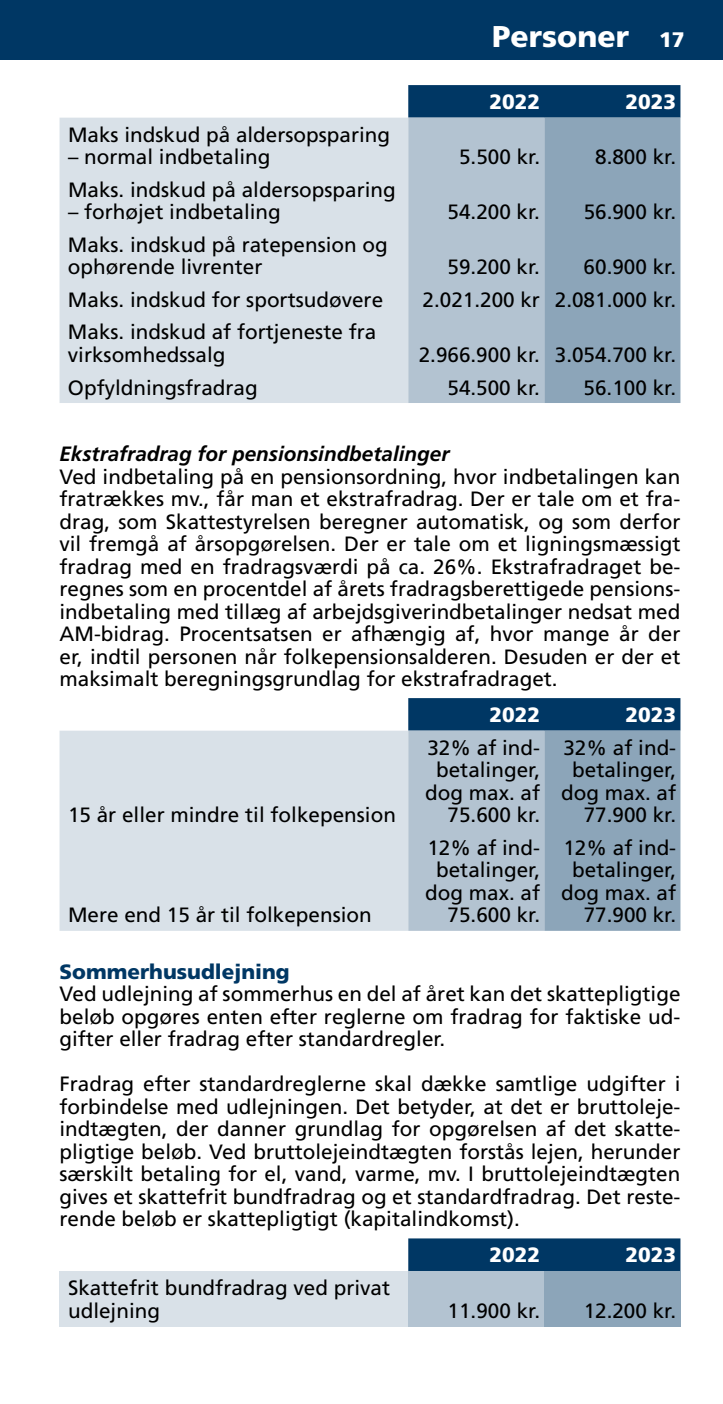
<style>
.page{position:relative;width:723px;height:1404px;background:#fff}
.page>*{position:absolute;margin:0;border:0;box-sizing:border-box;transform-origin:0 0}
.t1{font:900 30px "Frutiger LT Std";color:#fff}
.t2{font:20.7px/22.5px "Frutiger LT Std";color:#000;text-align:right}
.t3{font:italic 700 20.7px "Frutiger LT Std";color:#000}
.t4{font:900 20.7px "Frutiger LT Std";color:#fff}
.t5{font:900 20.7px "Frutiger LT Std";color:#003764}
.s1{font-size:21px}
</style>
<div class="page">
<div style="left:0;top:0;width:723px;height:60px;background:#003764"></div>
<div style="left:60px;top:118px;width:348px;height:285px;background:#d9e1e8"></div>
<svg style="left:408px;top:85px;width:272px;height:318px;background:#8fa7bb"></svg>
<div style="left:60px;top:730px;width:348px;height:200px;background:#d9e1e8"></div>
<svg style="left:408px;top:698px;width:272px;height:232px;background:#89a2b7"></svg>
<div style="left:408px;top:1238px;width:272px;height:32px;background:#003764"></div>
<div style="left:60px;top:1270px;width:348px;height:55px;background:#d9e1e8"></div>
<div style="left:408px;top:1270px;width:136px;height:55px;background:#b3c3d1"></div>
<div style="left:544px;top:1270px;width:136px;height:55px;background:#8ca5b9"></div>
<h1 class="t1" style="left:492px;top:18px;width:194px">Personer <span class="s1">17</span></h1>
<p class="t4" style="left:489px;top:89px;width:52px">2022</p>
<p class="t4" style="left:625px;top:89px;width:52px">2023</p>
<p class="t2" style="left:68px;top:123px;width:324px">Maks indskud på aldersopsparing</p>
<p class="t2" style="left:68px;top:146px;width:204px">– normal indbetaling</p>
<p class="t2" style="left:459px;top:146px;width:82px">5 .500 kr .</p>
<p class="t2" style="left:595px;top:146px;width:82px">8 .800 kr .</p>
<p class="t2" style="left:68px;top:178px;width:329px">Maks . indskud på aldersopsparing</p>
<p class="t2" style="left:68px;top:201px;width:214px">– forhøjet indbetaling</p>
<p class="t2" style="left:447px;top:201px;width:94px">54 .200 kr .</p>
<p class="t2" style="left:584px;top:201px;width:94px">56 .900 kr .</p>
<p class="t2" style="left:68px;top:233px;width:321px;text-align:left">Maks . indskud på ratepension og ophørende livrenter</p>
<p class="t2" style="left:447px;top:256px;width:94px">59 .200 kr .</p>
<p class="t2" style="left:584px;top:256px;width:94px">60 .900 kr .</p>
<p class="t2" style="left:68px;top:288px;width:317px">Maks . indskud for sportsudøvere</p>
<p class="t2" style="left:423px;top:288px;width:255px">2 .021 .200 kr 2 .081 .000 kr .</p>
<p class="t2" style="left:68px;top:321px;width:310px;text-align:left">Maks . indskud af fortjeneste fra virksomhedssalg</p>
<p class="t2" style="left:419px;top:343px;width:259px">2 .966 .900 kr . 3 .054 .700 kr .</p>
<p class="t2" style="left:68px;top:376px;width:191px">Opfyldningsfradrag</p>
<p class="t2" style="left:447px;top:376px;width:94px">54 .500 kr .</p>
<p class="t2" style="left:583px;top:376px;width:94px">56 .100 kr .</p>
<p class="t3" style="left:59px;top:441px;width:391px">Ekstrafradrag for pensionsindbetalinger</p>
<p class="t2" style="left:59px;top:465px;width:622px;text-align:justify">Ved indbetaling på en pensionsordning, hvor indbetalingen kan fratrækkes mv ., får man et ekstrafradrag . Der er tale om et fra&shy;drag, som Skattestyrelsen beregner automatisk, og som derfor vil fremgå af årsopgørelsen . Der er tale om et ligningsmæssigt fradrag med en fradragsværdi på ca . 26% . Ekstrafradraget be&shy;regnes som en procentdel af årets fradragsberettigede pensions&shy;indbetaling med tillæg af arbejdsgiverindbetalinger nedsat med AM-bidrag . Procentsatsen er afhængig af, hvor mange år der er, indtil personen når folkepensionsalderen . Desuden er der et maksimalt beregningsgrundlag for ekstrafradraget .</p>
<p class="t4" style="left:489px;top:702px;width:52px">2022</p>
<p class="t4" style="left:625px;top:702px;width:52px">2023</p>
<p class="t2" style="left:68px;top:803px;width:329px">15 år eller mindre til folkepension</p>
<p class="t2" style="left:68px;top:903px;width:305px">Mere end 15 år til folkepension</p>
<p class="t2" style="left:425px;top:736px;width:117px">32% af ind&shy;betalinger, dog max . af<br>75 .600 kr .</p>
<p class="t2" style="left:561px;top:736px;width:117px">32% af ind&shy;betalinger, dog max . af<br>77 .900 kr .</p>
<p class="t2" style="left:425px;top:836px;width:117px">12% af ind&shy;betalinger, dog max . af<br>75 .600 kr .</p>
<p class="t2" style="left:561px;top:836px;width:117px">12% af ind&shy;betalinger, dog max . af<br>77 .900 kr .</p>
<p class="t5" style="left:60px;top:958px;width:232px">Sommerhusudlejning</p>
<p class="t2" style="left:60px;top:982px;width:622px;text-align:justify">Ved udlejning af sommerhus en del af året kan det skattepligtige beløb opgøres enten efter reglerne om fradrag for faktiske ud&shy;gifter eller fradrag efter standardregler .</p>
<p class="t2" style="left:60px;top:1072px;width:622px;text-align:justify">Fradrag efter standardreglerne skal dække samtlige udgifter i forbindelse med udlejningen . Det betyder, at det er bruttoleje&shy;indtægten, der danner grundlag for opgørelsen af det skatte&shy;pligtige beløb . Ved bruttolejeindtægten forstås lejen, herunder særskilt betaling for el, vand, varme, mv . I bruttolejeindtægten gives et skattefrit bundfradrag og et standardfradrag . Det reste&shy;rende beløb er skattepligtigt (kapitalindkomst) .</p>
<p class="t4" style="left:489px;top:1242px;width:52px">2022</p>
<p class="t4" style="left:625px;top:1242px;width:52px">2023</p>
<p class="t2" style="left:68px;top:1276px;width:324px;text-align:left">Skattefrit bundfradrag ved privat udlejning</p>
<p class="t2" style="left:448px;top:1298px;width:94px">11 .900 kr .</p>
<p class="t2" style="left:584px;top:1298px;width:94px">12 .200 kr .</p>
</div>
